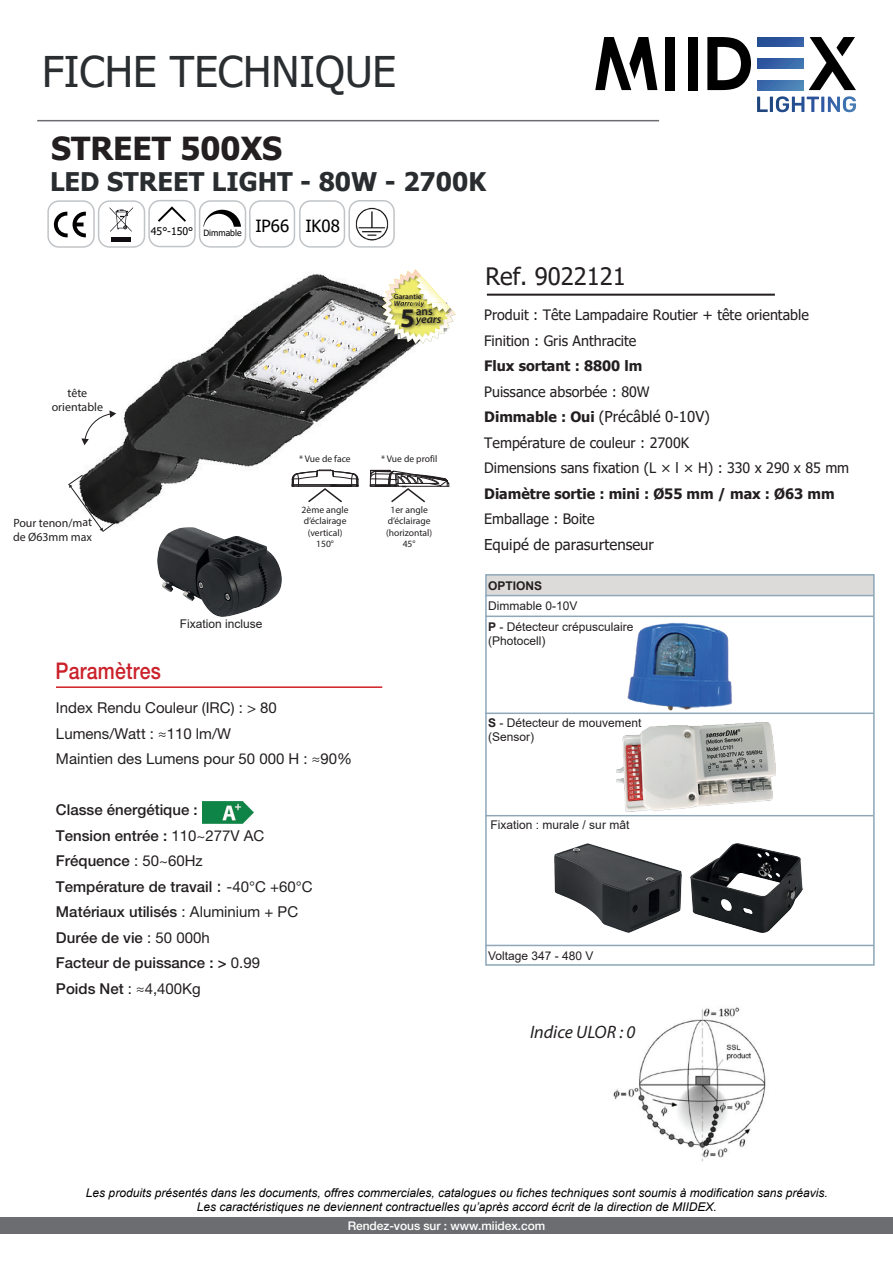
<style>
.page{position:relative;width:893px;height:1263px;background:#fff}
.page>*{position:absolute;margin:0;border:0;box-sizing:border-box;transform-origin:0 0}
.t1{font:42.3px "Tahoma";color:#2a2e31}
.t2{font:700 31.65px "Tahoma";color:#231f20}
.t3{font:700 26.85px "Myriad Pro";color:#231f20}
.t4{font:700 25.65px "Tahoma";color:#292d2f}
.t5{font:24px "Tahoma";color:#231f20}
.t6{font:500 22.95px "Helvetica Neue LT Std";letter-spacing:.01em;color:#cb212b;scale:.85 1}
.t7{font:italic 18px "Myriad Pro";color:#231f20}
.t8{font:16.8px "Tahoma";color:#000}
.t9{font:500 15px/25.5px "Helvetica Neue LT Std";color:#231f20}
.t10{font:15px/25.5px "Helvetica Neue LT Std";color:#231f20}
.t11{font:15px "Tahoma";color:#231f20}
.t12{font:14.4px/25.5px "Tahoma";color:#231f20}
.t13{font:700 14.4px "Tahoma";color:#231f20}
.t14{font:italic 12px "Arial";color:#000001}
.t15{font:12px/20.7px "Arial";color:#231f20}
.t16{font:12px/14.4px "Myriad Pro";letter-spacing:-.01em;color:#231f20;text-align:center}
.t17{font:500 12px "Helvetica Neue LT Std";letter-spacing:-.005em;color:#fff}
.t18{font:700 12px "Arial";color:#231f20}
.t19{font:italic 600 11.55px "Myriad Pro";color:#231f20}
.t20{font:600 11.55px "Myriad Pro";color:#231f20}
.t21{font:10.5px "Tahoma";color:#000}
.t22{font:9.6px/11.6px "Myriad Pro";color:#231f20;text-align:center}
.t23{font:8.7px "Tahoma";color:#000}
.t24{font:600 7.5px "Myriad Pro";color:#231f20}
.s1{font-size:15.15px}
.s2{font-weight:400}
.s3{font-family:"Tahoma";font-weight:400;font-size:15.15px}
.s4{font-weight:400;font-size:15.15px}
.s5{font-weight:700;font-size:14.4px}
.s6{font-weight:700}
</style>
<div class="page">
<img style="left:85px;top:273px;width:332px;height:255px">
<hr style="left:37px;top:120px;width:622px;height:1px;background:#6c6d70">
<div style="left:47px;top:200px;width:48px;height:48px;border:1px solid #c1c4c7;border-radius:11px"></div>
<div style="left:98px;top:200px;width:47px;height:48px;border:1px solid #c1c4c7;border-radius:11px"></div>
<svg style="left:54px;top:212px;width:32px;height:25px"></svg>
<svg style="left:110px;top:207px;width:23px;height:25px"></svg>
<hr style="left:111px;top:237px;width:20px;height:4px;background:#0f0c12">
<div style="left:199px;top:200px;width:47px;height:48px;border:1px solid #c1c4c7;border-radius:11px"></div>
<svg style="left:203px;top:210px;width:38px;height:17px"></svg>
<div style="left:249px;top:200px;width:46px;height:48px;border:1px solid #c1c4c7;border-radius:11px"></div>
<div style="left:299px;top:200px;width:46px;height:48px;border:1px solid #c1c4c7;border-radius:11px"></div>
<img style="left:355px;top:207px;width:34px;height:34px">
<div style="left:348px;top:200px;width:47px;height:48px;border:1px solid #c1c4c7;border-radius:11px"></div>
<div style="left:148px;top:200px;width:48px;height:47px;border:1px solid #c1c4c7;border-radius:11px"></div>
<svg style="left:158px;top:206px;width:28px;height:16px"></svg>
<hr style="left:487px;top:294px;width:288px;height:2px;background:#231f20">
<div style="left:486px;top:575px;width:388px;height:21px;background:#dcdbda"></div>
<hr style="left:485px;top:615px;width:389px;height:2px;background:#8fa8b8">
<hr style="left:485px;top:712px;width:389px;height:2px;background:#8fa8b8">
<hr style="left:485px;top:815px;width:389px;height:1px;background:#8fa8b8">
<hr style="left:485px;top:945px;width:389px;height:1px;background:#8fa8b8">
<hr style="left:485px;top:595px;width:389px;height:1px;background:#8fa8b8">
<div style="left:485px;top:574px;width:390px;height:392px;border:2px solid #8fa8b8"></div>
<img style="left:627px;top:622px;width:105px;height:89px">
<img style="left:616px;top:723px;width:160px;height:88px">
<img style="left:691px;top:844px;width:112px;height:88px">
<img style="left:555px;top:844px;width:126px;height:88px">
<div style="left:0;top:1217px;width:893px;height:16px;background:#6c6d70"></div>
<svg style="left:809px;top:37px;width:47px;height:53px"></svg>
<svg style="left:707px;top:37px;width:44px;height:53px"></svg>
<div style="left:688px;top:37px;width:10px;height:53px;background:#000001"></div>
<div style="left:665px;top:37px;width:10px;height:53px;background:#000001"></div>
<svg style="left:757px;top:96px;width:99px;height:16px"></svg>
<svg style="left:595px;top:37px;width:62px;height:53px"></svg>
<svg style="left:757px;top:37px;width:46px;height:9px"></svg>
<svg style="left:757px;top:59px;width:46px;height:9px"></svg>
<svg style="left:757px;top:81px;width:46px;height:9px"></svg>
<img style="left:203px;top:801px;width:51px;height:22px">
<svg style="left:81px;top:410px;width:35px;height:35px"></svg>
<svg style="left:68px;top:474px;width:50px;height:58px"></svg>
<img style="left:157px;top:528px;width:124px;height:89px">
<svg style="left:370px;top:462px;width:80px;height:42px"></svg>
<svg style="left:291px;top:466px;width:68px;height:38px"></svg>
<svg style="left:382px;top:269px;width:74px;height:75px"></svg>
<img style="left:613px;top:1007px;width:153px;height:155px">
<hr style="left:56px;top:686px;width:326px;height:2px;background:#d01f26">
<h1 class="t1" style="left:42px;top:43px;width:356px">FICHE TECHNIQUE</h1>
<h2 class="t2" style="left:51px;top:126px;width:233px">STREET 500XS</h2>
<h3 class="t4" style="left:50px;top:164px;width:438px">LED STREET LIGHT - 80W - 2700K</h3>
<p class="t16" style="left:52px;top:385px;width:53px">tête orientable</p>
<p class="t16" style="left:13px;top:515px;width:81px;text-align:left">Pour tenon/mat de Ø63mm max</p>
<p class="t21" style="left:151px;top:225px;width:44px">45°-150°</p>
<h3 class="t8" style="left:255px;top:214px;width:86px">IP66 IK08</h3>
<p class="t23" style="left:203px;top:227px;width:40px">Dimmable</p>
<p class="t24" style="left:394px;top:291px;width:30px">Garantie</p>
<p class="t20" style="left:416px;top:304px;width:19px">ans</p>
<h3 class="t3" style="left:400px;top:300px;width:16px">5</h3>
<p class="t19" style="left:416px;top:312px;width:27px">years</p>
<p class="t22" style="left:299px;top:453px;width:53px">* Vue de face</p>
<p class="t22" style="left:381px;top:453px;width:58px">* Vue de profil</p>
<p class="t15" style="left:180px;top:613px;width:84px">Fixation incluse</p>
<p class="t22" style="left:302px;top:503px;width:48px">2ème angle d’éclairage (vertical)<br>150°</p>
<p class="t22" style="left:386px;top:504px;width:48px">1er angle d’éclairage (horizontal)<br>45°</p>
<h3 class="t6" style="left:56px;top:657px;width:125px">Paramètres</h3>
<p class="t10" style="left:56px;top:695px;width:298px">Index Rendu Couleur (IRC) : &gt; 80<br>Lumens/Watt : <span class="s1">≈110</span> lm/W<br>Maintien des Lumens pour 50 000 H : <span class="s1">≈90%</span></p>
<p class="t9" style="left:56px;top:797px;width:258px">Classe énergétique :<br>Tension entrée : <span class="s2">110~277V AC<br></span>Fréquence <span class="s2">: 50~60Hz<br></span>Température de travail <span class="s3">:</span> <span class="s2">-40°C +60°C<br></span>Matériaux utilisés <span class="s2">: Aluminium + PC<br></span>Durée de vie <span class="s2">: 50 000h<br></span>Facteur de puissance : &gt; <span class="s2">0.99<br></span>Poids Net <span class="s2">:</span> <span class="s4">≈</span><span class="s2">4,400Kg</span></p>
<h3 class="t5" style="left:485px;top:260px;width:142px">Ref. 9022121</h3>
<p class="t12" style="left:484px;top:303px;width:326px">Produit : Tête Lampadaire Routier + tête orientable<br>Finition : Gris Anthracite</p>
<p class="t13" style="left:484px;top:356px;width:160px">Flux sortant : 8800 lm</p>
<p class="t12" style="left:484px;top:379px;width:167px">Puissance absorbée : 80W</p>
<p class="t11" style="left:484px;top:407px;width:227px"><span class="s5">Dimmable : Oui</span> (Précâblé 0-10V)</p>
<p class="t12" style="left:484px;top:430px;width:366px">Température de couleur : 2700K<br>Dimensions sans fixation (L × l × H) : 330 x 290 x 85 mm</p>
<p class="t13" style="left:484px;top:483px;width:352px">Diamètre sortie : mini : Ø55 mm / max : Ø63 mm</p>
<p class="t12" style="left:484px;top:507px;width:112px">Emballage : Boite</p>
<p class="t11" style="left:484px;top:534px;width:171px">Equipé de parasurtenseur</p>
<p class="t18" style="left:488px;top:577px;width:56px">OPTIONS</p>
<p class="t15" style="left:488px;top:596px;width:147px">Dimmable 0-10V<br><span class="s6">P</span> - Détecteur crépusculaire</p>
<p class="t15" style="left:488px;top:631px;width:59px">(Photocell)</p>
<p class="t15" style="left:488px;top:715px;width:155px;line-height:14.4px"><span class="s6">S</span> - Détecteur de mouvement (Sensor)</p>
<p class="t15" style="left:491px;top:814px;width:140px">Fixation : murale / sur mât</p>
<p class="t15" style="left:488px;top:945px;width:107px">Voltage 347 - 480 V</p>
<h3 class="t7" style="left:530px;top:1021px;width:107px">Indice ULOR : 0</h3>
<p class="t14" style="left:86px;top:1185px;width:743px">Les produits présentés dans les documents, offres commerciales, catalogues ou fiches techniques sont soumis à modification sans préavis.</p>
<p class="t14" style="left:197px;top:1199px;width:522px">Les caractéristiques ne deviennent contractuelles qu’après accord écrit de la direction de MIIDEX.</p>
<p class="t17" style="left:348px;top:1218px;width:199px">Rendez-vous sur : www.miidex.com</p>
</div>
